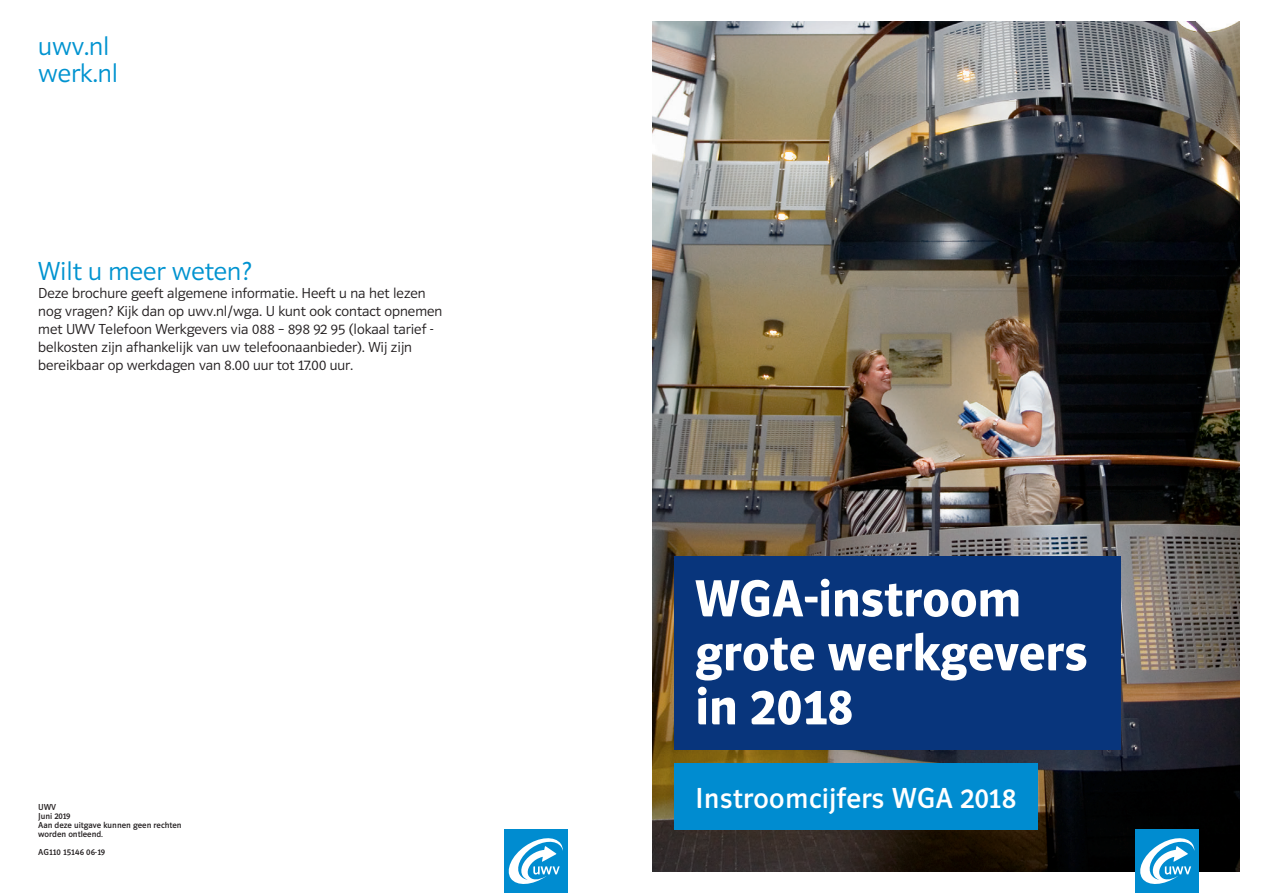
<style>
.page{position:relative;width:1263px;height:893px;background:#fff}
.page>*{position:absolute;margin:0;border:0;box-sizing:border-box;transform-origin:0 0}
.t1{font:700 54px/54px "UWV Sans 2010";color:#fff}
.t2{font:30px "UWV Sans 2010";letter-spacing:.01em;color:#fff}
.t3{font:300 27px/27px "UWV Sans 2010";color:#0093d0}
.t4{font:300 15px/18px "UWV Sans 2010";color:#231f20}
.t5{font:9px/9px "UWV Sans 2010";color:#231f20}
</style>
<div class="page">
<img style="left:653px;top:21px;width:586px;height:851px">
<div style="left:674px;top:763px;width:363px;height:66px;background:#008cd0"></div>
<div style="left:674px;top:557px;width:446px;height:193px;background:#08357c"></div>
<div style="left:1135px;top:829px;width:64px;height:64px;background:#008cd0"></div>
<svg style="left:1140px;top:838px;width:54px;height:46px"></svg>
<div style="left:504px;top:829px;width:64px;height:64px;background:#008cd0"></div>
<svg style="left:508px;top:838px;width:55px;height:46px"></svg>
<h3 class="t3" style="left:38px;top:32px;width:81px">uwv.nl werk.nl</h3>
<h3 class="t3" style="left:38px;top:257px;width:214px">Wilt u meer weten?</h3>
<p class="t4" style="left:38px;top:284px;width:406px">Deze brochure geeft algemene informatie. Heeft u na het lezen nog vragen? Kijk dan op uwv.nl/wga. U kunt ook contact opnemen met UWV Telefoon Werkgevers via 088 – 898 92 95 (lokaal tarief - belkosten zijn afhankelijk van uw telefoonaanbieder). Wij zijn bereikbaar op werkdagen van 8.00 uur tot 17.00 uur.</p>
<p class="t5" style="left:38px;top:802px;width:145px">UWV<br>Juni 2019<br>Aan deze uitgave kunnen geen rechten worden ontleend.</p>
<p class="t5" style="left:38px;top:847px;width:68px">AG110 15146 06-19</p>
<h1 class="t1" style="left:695px;top:572px;width:394px">WGA-instroom grote werkgevers in 2018</h1>
<h2 class="t2" style="left:695px;top:782px;width:322px">Instroomcijfers WGA 2018</h2>
</div>
